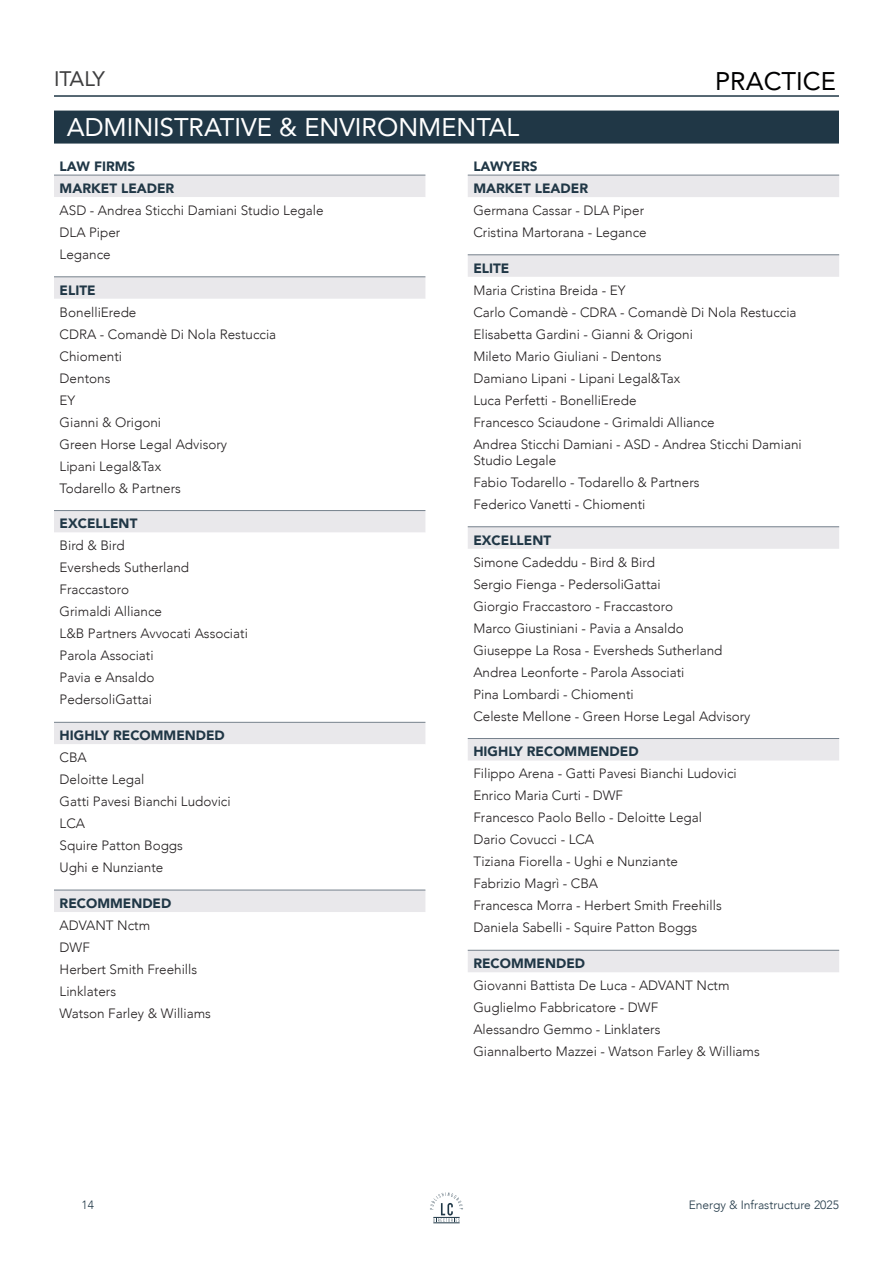
<style>
.page{position:relative;width:893px;height:1263px;background:#fff}
.page>*{position:absolute;margin:0;border:0;box-sizing:border-box;transform-origin:0 0}
.t1{font:25.5px "Avenir";color:#fff}
.t2{font:25.5px "Avenir";color:#000001}
.t3{font:21px "Avenir";letter-spacing:-.045em;color:#3e3e3f}
.t4{font:300 13.5px/16.2px "Avenir";color:#231f20}
.t5{font:900 13.5px "Avenir";color:#203746}
.t6{font:300 12px "Avenir";color:#203746}
</style>
<div class="page">
<svg style="left:430px;top:1192px;width:33px;height:31px"></svg>
<hr style="left:54px;top:95px;width:785px;height:2px;background:#203746">
<div style="left:54px;top:111px;width:785px;height:33px;background:#203746"></div>
<div style="left:54px;top:176px;width:371px;height:21px;background:#e9e8eb"></div>
<svg style="left:54px;top:276px;width:371px;height:636px"></svg>
<hr style="left:54px;top:175px;width:371px;height:1px;background:#75808b">
<hr style="left:54px;top:277px;width:371px;height:1px;background:#75808b">
<hr style="left:54px;top:510px;width:371px;height:1px;background:#75808b">
<hr style="left:54px;top:722px;width:371px;height:1px;background:#75808b">
<hr style="left:54px;top:890px;width:371px;height:1px;background:#75808b">
<svg style="left:468px;top:176px;width:371px;height:796px"></svg>
<hr style="left:468px;top:175px;width:371px;height:1px;background:#75808b">
<hr style="left:468px;top:255px;width:371px;height:1px;background:#75808b">
<hr style="left:468px;top:526px;width:371px;height:1px;background:#75808b">
<hr style="left:468px;top:738px;width:371px;height:1px;background:#75808b">
<hr style="left:468px;top:950px;width:371px;height:1px;background:#75808b">
<h2 class="t3" style="left:54px;top:61px;width:53px">ITALY</h2>
<p class="t2" style="left:715px;top:61px;width:122px">PRACTICE</p>
<p class="t1" style="left:67px;top:107px;width:454px">ADMINISTRATIVE &amp; ENVIRONMENTAL</p>
<p class="t5" style="left:60px;top:155px;width:77px">LAW FIRMS</p>
<p class="t5" style="left:60px;top:177px;width:116px">MARKET LEADER</p>
<p class="t4" style="left:60px;top:202px;width:265px">ASD - Andrea Sticchi Damiani Studio Legale</p>
<p class="t4" style="left:60px;top:224px;width:62px">DLA Piper</p>
<p class="t4" style="left:60px;top:246px;width:53px">Legance</p>
<p class="t5" style="left:60px;top:278px;width:38px">ELITE</p>
<p class="t4" style="left:60px;top:304px;width:78px">BonelliErede</p>
<p class="t4" style="left:60px;top:326px;width:218px">CDRA - Comandè Di Nola Restuccia</p>
<p class="t4" style="left:60px;top:348px;width:64px">Chiomenti</p>
<p class="t4" style="left:60px;top:370px;width:52px">Dentons</p>
<p class="t4" style="left:60px;top:392px;width:17px">EY</p>
<p class="t4" style="left:60px;top:414px;width:103px">Gianni &amp; Origoni</p>
<p class="t4" style="left:60px;top:436px;width:169px">Green Horse Legal Advisory</p>
<p class="t4" style="left:60px;top:458px;width:103px">Lipani Legal&amp;Tax</p>
<p class="t4" style="left:60px;top:480px;width:123px">Todarello &amp; Partners</p>
<p class="t5" style="left:60px;top:512px;width:79px">EXCELLENT</p>
<p class="t4" style="left:60px;top:538px;width:67px">Bird &amp; Bird</p>
<p class="t4" style="left:60px;top:560px;width:131px">Eversheds Sutherland</p>
<p class="t4" style="left:60px;top:582px;width:71px">Fraccastoro</p>
<p class="t4" style="left:60px;top:604px;width:104px">Grimaldi Alliance</p>
<p class="t4" style="left:60px;top:626px;width:190px">L&amp;B Partners Avvocati Associati</p>
<p class="t4" style="left:60px;top:648px;width:96px">Parola Associati</p>
<p class="t4" style="left:60px;top:670px;width:96px">Pavia e Ansaldo</p>
<p class="t4" style="left:60px;top:692px;width:94px">PedersoliGattai</p>
<p class="t5" style="left:60px;top:724px;width:167px">HIGHLY RECOMMENDED</p>
<p class="t4" style="left:60px;top:749px;width:29px">CBA</p>
<p class="t4" style="left:60px;top:771px;width:86px">Deloitte Legal</p>
<p class="t4" style="left:60px;top:793px;width:173px">Gatti Pavesi Bianchi Ludovici</p>
<p class="t4" style="left:60px;top:815px;width:27px">LCA</p>
<p class="t4" style="left:60px;top:837px;width:125px">Squire Patton Boggs</p>
<p class="t4" style="left:60px;top:859px;width:105px">Ughi e Nunziante</p>
<p class="t5" style="left:60px;top:891px;width:113px">RECOMMENDED</p>
<p class="t4" style="left:60px;top:917px;width:92px">ADVANT Nctm</p>
<p class="t4" style="left:60px;top:939px;width:32px">DWF</p>
<p class="t4" style="left:60px;top:961px;width:139px">Herbert Smith Freehills</p>
<p class="t4" style="left:60px;top:983px;width:58px">Linklaters</p>
<p class="t4" style="left:60px;top:1005px;width:153px">Watson Farley &amp; Williams</p>
<p class="t5" style="left:473px;top:155px;width:66px">LAWYERS</p>
<p class="t5" style="left:473px;top:177px;width:116px">MARKET LEADER</p>
<p class="t4" style="left:473px;top:202px;width:172px">Germana Cassar - DLA Piper</p>
<p class="t4" style="left:473px;top:224px;width:175px">Cristina Martorana - Legance</p>
<p class="t5" style="left:473px;top:256px;width:38px">ELITE</p>
<p class="t4" style="left:473px;top:282px;width:154px">Maria Cristina Breida - EY</p>
<p class="t4" style="left:473px;top:304px;width:325px">Carlo Comandè - CDRA - Comandè Di Nola Restuccia</p>
<p class="t4" style="left:473px;top:326px;width:221px">Elisabetta Gardini - Gianni &amp; Origoni</p>
<p class="t4" style="left:473px;top:348px;width:190px">Mileto Mario Giuliani - Dentons</p>
<p class="t4" style="left:473px;top:370px;width:208px">Damiano Lipani - Lipani Legal&amp;Tax</p>
<p class="t4" style="left:473px;top:392px;width:165px">Luca Perfetti - BonelliErede</p>
<p class="t4" style="left:473px;top:414px;width:243px">Francesco Sciaudone - Grimaldi Alliance</p>
<p class="t4" style="left:473px;top:436px;width:330px">Andrea Sticchi Damiani - ASD - Andrea Sticchi Damiani<br>Studio Legale</p>
<p class="t4" style="left:473px;top:474px;width:228px">Fabio Todarello - Todarello &amp; Partners</p>
<p class="t4" style="left:473px;top:496px;width:174px">Federico Vanetti - Chiomenti</p>
<p class="t5" style="left:473px;top:528px;width:79px">EXCELLENT</p>
<p class="t4" style="left:473px;top:554px;width:183px">Simone Cadeddu - Bird &amp; Bird</p>
<p class="t4" style="left:473px;top:576px;width:189px">Sergio Fienga - PedersoliGattai</p>
<p class="t4" style="left:473px;top:598px;width:201px">Giorgio Fraccastoro - Fraccastoro</p>
<p class="t4" style="left:473px;top:620px;width:212px">Marco Giustiniani - Pavia a Ansaldo</p>
<p class="t4" style="left:473px;top:642px;width:251px">Giuseppe La Rosa - Eversheds Sutherland</p>
<p class="t4" style="left:473px;top:664px;width:213px">Andrea Leonforte - Parola Associati</p>
<p class="t4" style="left:473px;top:686px;width:162px">Pina Lombardi - Chiomenti</p>
<p class="t4" style="left:473px;top:708px;width:279px">Celeste Mellone - Green Horse Legal Advisory</p>
<p class="t5" style="left:473px;top:740px;width:167px">HIGHLY RECOMMENDED</p>
<p class="t4" style="left:473px;top:765px;width:265px">Filippo Arena - Gatti Pavesi Bianchi Ludovici</p>
<p class="t4" style="left:473px;top:787px;width:151px">Enrico Maria Curti - DWF</p>
<p class="t4" style="left:473px;top:809px;width:230px">Francesco Paolo Bello - Deloitte Legal</p>
<p class="t4" style="left:473px;top:831px;width:122px">Dario Covucci - LCA</p>
<p class="t4" style="left:473px;top:853px;width:206px">Tiziana Fiorella - Ughi e Nunziante</p>
<p class="t4" style="left:473px;top:875px;width:126px">Fabrizio Magrì - CBA</p>
<p class="t4" style="left:473px;top:897px;width:250px">Francesca Morra - Herbert Smith Freehills</p>
<p class="t4" style="left:473px;top:919px;width:225px">Daniela Sabelli - Squire Patton Boggs</p>
<p class="t5" style="left:473px;top:952px;width:113px">RECOMMENDED</p>
<p class="t4" style="left:473px;top:977px;width:258px">Giovanni Battista De Luca - ADVANT Nctm</p>
<p class="t4" style="left:473px;top:999px;width:186px">Guglielmo Fabbricatore - DWF</p>
<p class="t4" style="left:473px;top:1021px;width:189px">Alessandro Gemmo - Linklaters</p>
<p class="t4" style="left:473px;top:1043px;width:288px">Giannalberto Mazzei - Watson Farley &amp; Williams</p>
<p class="t6" style="left:82px;top:1198px;width:14px">14</p>
<p class="t6" style="left:689px;top:1198px;width:152px">Energy &amp; Infrastructure 2025</p>
</div>
